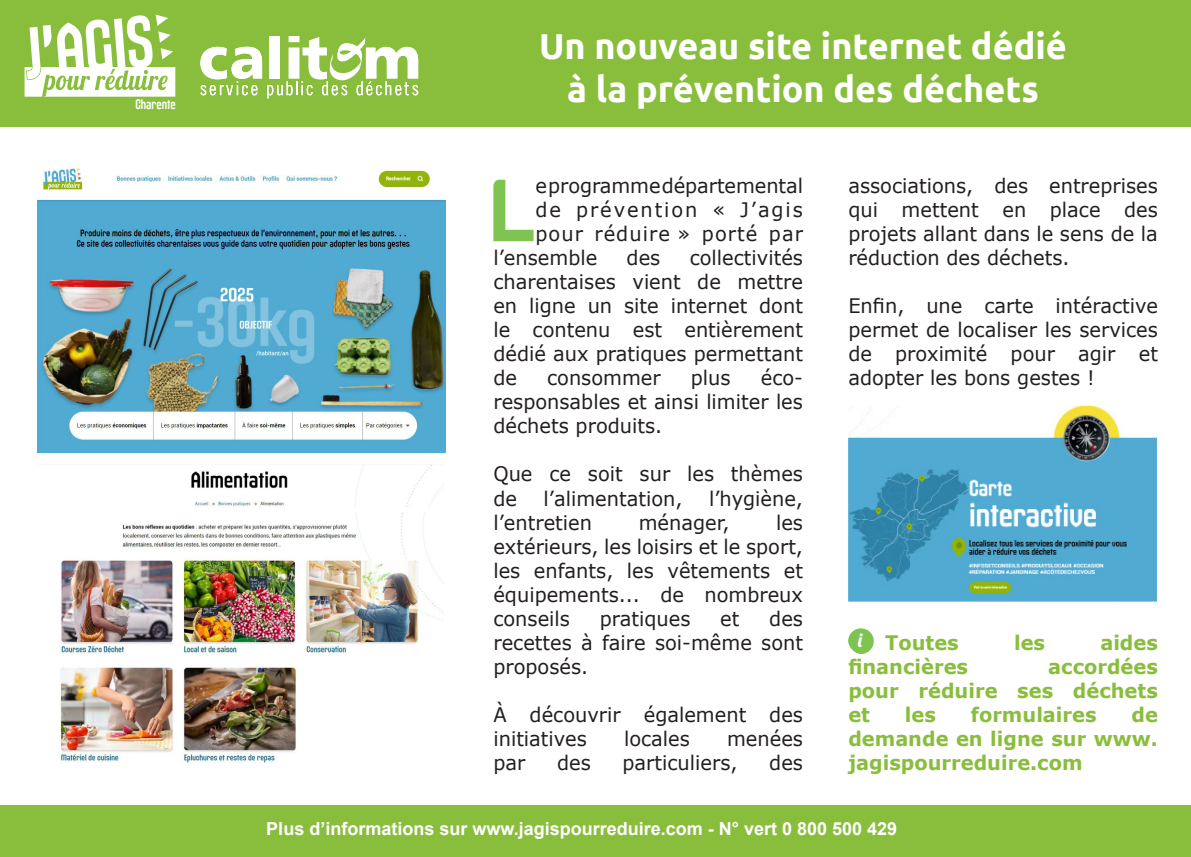
<style>
.page{position:relative;width:1191px;height:857px;background:#fff}
.page>*{position:absolute;margin:0;border:0;box-sizing:border-box;transform-origin:0 0}
.t1{font:91.4px "Harabara";color:#7fc350;scale:.94 1}
.t2{font:700 36px "Ubuntu";color:#fff}
.t3{font:20px/24px "Verdana";color:#231f20;text-align:justify}
.t4{font:700 20px/24px "Verdana";color:#89be3c;text-align:justify}
.t5{font:20px "Verdana";letter-spacing:.055em;color:#231f20}
.t6{font:20px "Verdana";letter-spacing:.1em;color:#231f20}
.t7{font:19.2px "Lobster 1.4";color:#fff}
.t8{font:700 18px "Arial";color:#fff}
.t9{font:700 14.4px "Maqui Rg";color:#fff;scale:.89 1}
</style>
<div class="page">
<div style="left:0;top:0;width:1191px;height:127px;background:#89be3c"></div>
<div style="left:0;top:805px;width:1191px;height:51px;background:#89be3c"></div>
<svg style="left:200px;top:37px;width:218px;height:61px"></svg>
<div style="left:848px;top:628px;width:25px;height:25px;background:#7fc350;border-radius:50%"></div>
<svg style="left:25px;top:15px;width:150px;height:82px"></svg>
<img style="left:37px;top:168px;width:408px;height:284px">
<img style="left:61px;top:512px;width:383px;height:143px">
<img style="left:59px;top:667px;width:237px;height:96px">
<img style="left:191px;top:464px;width:253px;height:43px">
<img style="left:848px;top:405px;width:309px;height:196px">
<p class="t9" style="left:135px;top:95px;width:47px">Charente</p>
<p class="t2" style="left:539px;top:24px;width:529px">Un nouveau site internet dédié</p>
<p class="t2" style="left:567px;top:67px;width:473px">à la prévention des déchets</p>
<p class="t1" style="left:493px;top:163px;width:46px">L</p>
<p class="t3" style="left:535px;top:173px;width:269px">e programme départemental</p>
<p class="t6" style="left:535px;top:196px;width:269px">de prévention « J’agis</p>
<p class="t5" style="left:535px;top:220px;width:269px">pour réduire » porté par</p>
<p class="t3" style="left:493px;top:245px;width:105px">l’ensemble</p>
<p class="t3" style="left:626px;top:245px;width:35px">des</p>
<p class="t3" style="left:493px;top:245px;width:311px;text-indent:196px">collectivités charentaises vient de mettre en ligne un site internet dont le contenu est entièrement dédié aux pratiques permettant de</p>
<p class="t3" style="left:493px;top:365px;width:311px;text-indent:267px">éco&shy;responsables et ainsi limiter les déchets produits.</p>
<p class="t3" style="left:493px;top:461px;width:311px">Que ce soit sur les thèmes de</p>
<p class="t3" style="left:547px;top:365px;width:115px">consommer</p>
<p class="t3" style="left:691px;top:365px;width:41px">plus</p>
<p class="t3" style="left:543px;top:485px;width:140px">l’alimentation,</p>
<p class="t3" style="left:709px;top:485px;width:95px">l’hygiène,</p>
<p class="t3" style="left:493px;top:509px;width:100px">l’entretien</p>
<p class="t3" style="left:639px;top:509px;width:92px">ménager,</p>
<p class="t3" style="left:493px;top:509px;width:311px;text-indent:283px">les extérieurs, les loisirs et le sport, les enfants, les vêtements et équipements... de nombreux conseils</p>
<p class="t3" style="left:493px;top:605px;width:311px;text-indent:276px">des recettes à faire soi-même sont proposés.</p>
<p class="t3" style="left:493px;top:701px;width:311px">À découvrir également des initiatives</p>
<p class="t3" style="left:600px;top:605px;width:92px">pratiques</p>
<p class="t3" style="left:720px;top:605px;width:21px">et</p>
<p class="t3" style="left:624px;top:725px;width:67px">locales</p>
<p class="t3" style="left:727px;top:725px;width:77px">menées</p>
<p class="t3" style="left:493px;top:749px;width:34px">par</p>
<p class="t3" style="left:557px;top:749px;width:35px">des</p>
<p class="t3" style="left:622px;top:749px;width:117px">particuliers,</p>
<p class="t3" style="left:769px;top:749px;width:35px">des</p>
<p class="t3" style="left:848px;top:173px;width:311px">associations, des entreprises qui mettent en place des projets allant dans le sens de la réduction des déchets.</p>
<p class="t3" style="left:848px;top:293px;width:311px">Enfin, une carte intéractive permet de localiser les services de proximité pour agir et adopter les bons gestes !</p>
<p class="t7" style="left:858px;top:628px;width:6px">i</p>
<p class="t4" style="left:885px;top:629px;width:75px">Toutes</p>
<p class="t4" style="left:1014px;top:629px;width:33px">les</p>
<p class="t4" style="left:1100px;top:629px;width:59px">aides</p>
<p class="t4" style="left:848px;top:653px;width:121px">financières</p>
<p class="t4" style="left:848px;top:653px;width:311px;text-indent:200px">accordées pour réduire ses déchets et</p>
<p class="t4" style="left:905px;top:701px;width:33px">les</p>
<p class="t4" style="left:970px;top:701px;width:127px">formulaires</p>
<p class="t4" style="left:848px;top:701px;width:311px;text-indent:283px">de demande en ligne sur www. jagispourreduire.com</p>
<p class="t8" style="left:266px;top:815px;width:632px">Plus d’informations sur www.jagispourreduire.com - N° vert 0 800 500 429</p>
</div>
